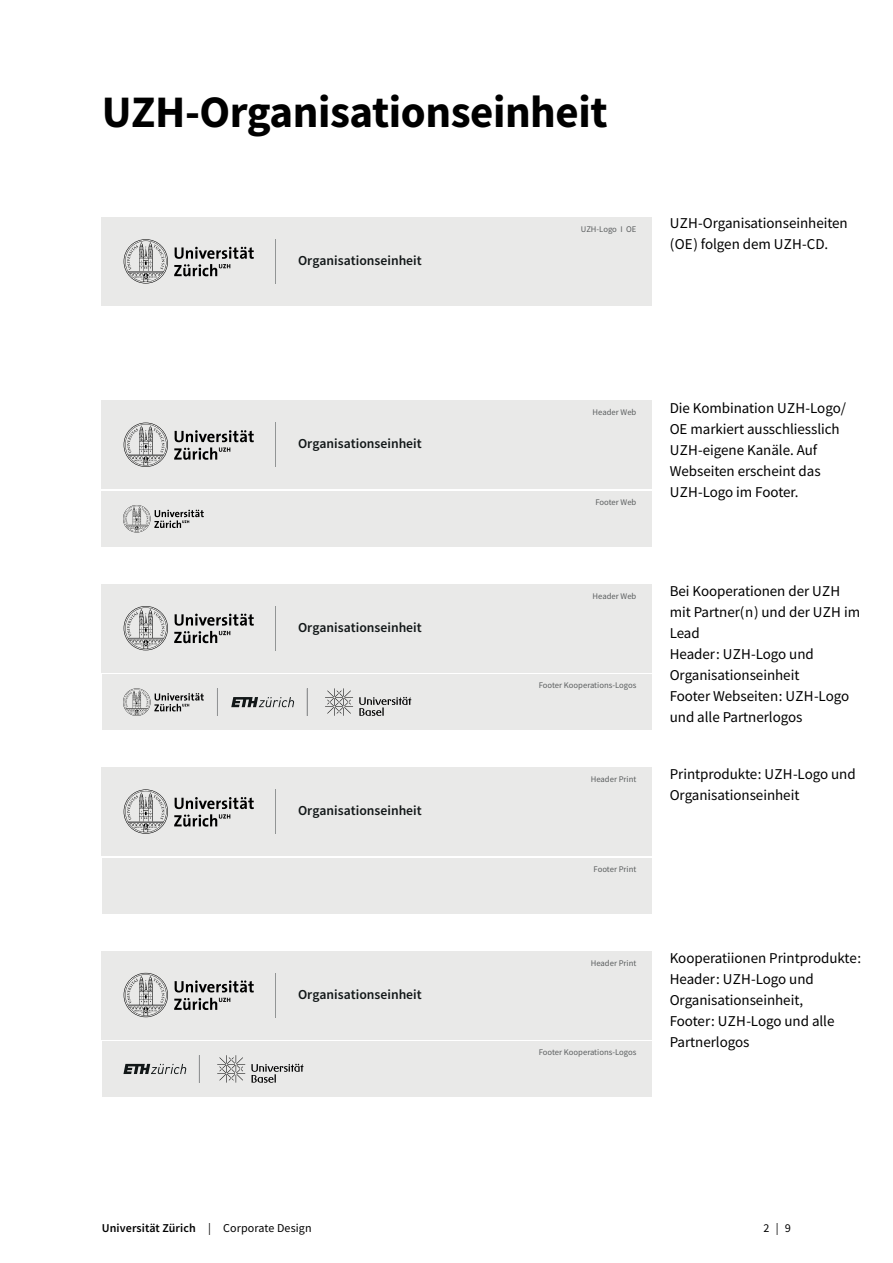
<style>
.page{position:relative;width:893px;height:1263px;background:#fff}
.page>*{position:absolute;margin:0;border:0;box-sizing:border-box;transform-origin:0 0}
.t1{font:700 45px "Source Sans Pro";letter-spacing:-.01em;color:#000}
.t2{font:15px/21px "Source Sans Pro";letter-spacing:-.005em;color:#000}
.t3{font:600 13.65px "Source Sans Pro";color:#121718}
.t4{font:600 12px "Source Sans Pro";letter-spacing:.01em;color:#000}
.t5{font:12px "Source Sans Pro";color:#000}
.t6{font:8.7px "Source Sans Pro";color:#5b5e5f}
.s1{font-weight:400}
</style>
<div class="page">
<div style="left:102px;top:675px;width:550px;height:55px;background:#e9e9e8"></div>
<div style="left:102px;top:858px;width:550px;height:55px;background:#e9e9e8"></div>
<div style="left:102px;top:1041px;width:550px;height:55px;background:#e9e9e8"></div>
<svg style="left:123px;top:688px;width:81px;height:28px"></svg>
<svg style="left:231px;top:697px;width:63px;height:10px"></svg>
<svg style="left:217px;top:688px;width:1px;height:28px"></svg>
<svg style="left:307px;top:688px;width:1px;height:28px"></svg>
<svg style="left:359px;top:697px;width:52px;height:19px"></svg>
<svg style="left:325px;top:688px;width:28px;height:28px"></svg>
<svg style="left:123px;top:1064px;width:63px;height:10px"></svg>
<svg style="left:199px;top:1055px;width:1px;height:28px"></svg>
<svg style="left:251px;top:1064px;width:52px;height:19px"></svg>
<svg style="left:217px;top:1055px;width:28px;height:27px"></svg>
<div style="left:102px;top:400px;width:550px;height:89px;background:#e9e9e8"></div>
<div style="left:102px;top:217px;width:550px;height:89px;background:#e9e9e8"></div>
<div style="left:102px;top:584px;width:550px;height:88px;background:#e9e9e8"></div>
<div style="left:102px;top:767px;width:550px;height:89px;background:#e9e9e8"></div>
<div style="left:102px;top:951px;width:550px;height:88px;background:#e9e9e8"></div>
<div style="left:102px;top:491px;width:550px;height:55px;background:#e9e9e8"></div>
<svg style="left:123px;top:505px;width:81px;height:27px"></svg>
<svg style="left:124px;top:239px;width:130px;height:44px"></svg>
<hr style="left:276px;top:239px;width:1px;height:44px;background:#929595">
<svg style="left:124px;top:423px;width:130px;height:44px"></svg>
<hr style="left:276px;top:423px;width:1px;height:44px;background:#929595">
<svg style="left:124px;top:606px;width:130px;height:44px"></svg>
<hr style="left:276px;top:606px;width:1px;height:44px;background:#929595">
<svg style="left:124px;top:789px;width:130px;height:45px"></svg>
<hr style="left:276px;top:789px;width:1px;height:45px;background:#929595">
<svg style="left:124px;top:973px;width:130px;height:44px"></svg>
<hr style="left:276px;top:973px;width:1px;height:44px;background:#929595">
<h1 class="t1" style="left:102px;top:82px;width:507px">UZH-Organisationseinheit</h1>
<p class="t3" style="left:298px;top:251px;width:125px">Organisationseinheit</p>
<p class="t6" style="left:581px;top:223px;width:57px">UZH-Logo I OE</p>
<p class="t2" style="left:670px;top:212px;width:180px">UZH-Organisationseinheiten (OE) folgen dem UZH-CD.</p>
<p class="t3" style="left:298px;top:435px;width:125px">Organisationseinheit</p>
<p class="t3" style="left:298px;top:618px;width:125px">Organisationseinheit</p>
<p class="t3" style="left:298px;top:801px;width:125px">Organisationseinheit</p>
<p class="t3" style="left:298px;top:985px;width:125px">Organisationseinheit</p>
<p class="t6" style="left:593px;top:407px;width:45px">Header Web</p>
<p class="t6" style="left:595px;top:496px;width:42px">Footer Web</p>
<p class="t6" style="left:593px;top:590px;width:45px">Header Web</p>
<p class="t6" style="left:539px;top:680px;width:99px">Footer Kooperations-Logos</p>
<p class="t6" style="left:591px;top:773px;width:47px">Header Print</p>
<p class="t6" style="left:594px;top:863px;width:44px">Footer Print</p>
<p class="t6" style="left:591px;top:957px;width:47px">Header Print</p>
<p class="t6" style="left:539px;top:1046px;width:99px">Footer Kooperations-Logos</p>
<p class="t2" style="left:670px;top:398px;width:178px">Die Kombination UZH-Logo/<br>OE markiert ausschliesslich<br>UZH-eigene Kanäle. Auf<br>Webseiten erscheint das<br>UZH-Logo im Footer.</p>
<p class="t2" style="left:670px;top:580px;width:192px">Bei Kooperationen der UZH mit Partner(n) und der UZH im<br>Lead<br>Header: UZH-Logo und<br>Organisationseinheit<br>Footer Webseiten: UZH-Logo und alle Partnerlogos</p>
<p class="t2" style="left:670px;top:764px;width:187px">Printprodukte: UZH-Logo und<br>Organisationseinheit</p>
<p class="t2" style="left:670px;top:947px;width:193px">Kooperatiionen Printprodukte:<br>Header: UZH-Logo und<br>Organisationseinheit,<br>Footer: UZH-Logo und alle<br>Partnerlogos</p>
<p class="t4" style="left:102px;top:1220px;width:211px">Universität Zürich <span class="s1">| Corporate Design</span></p>
<p class="t5" style="left:763px;top:1220px;width:29px">2|9</p>
</div>
